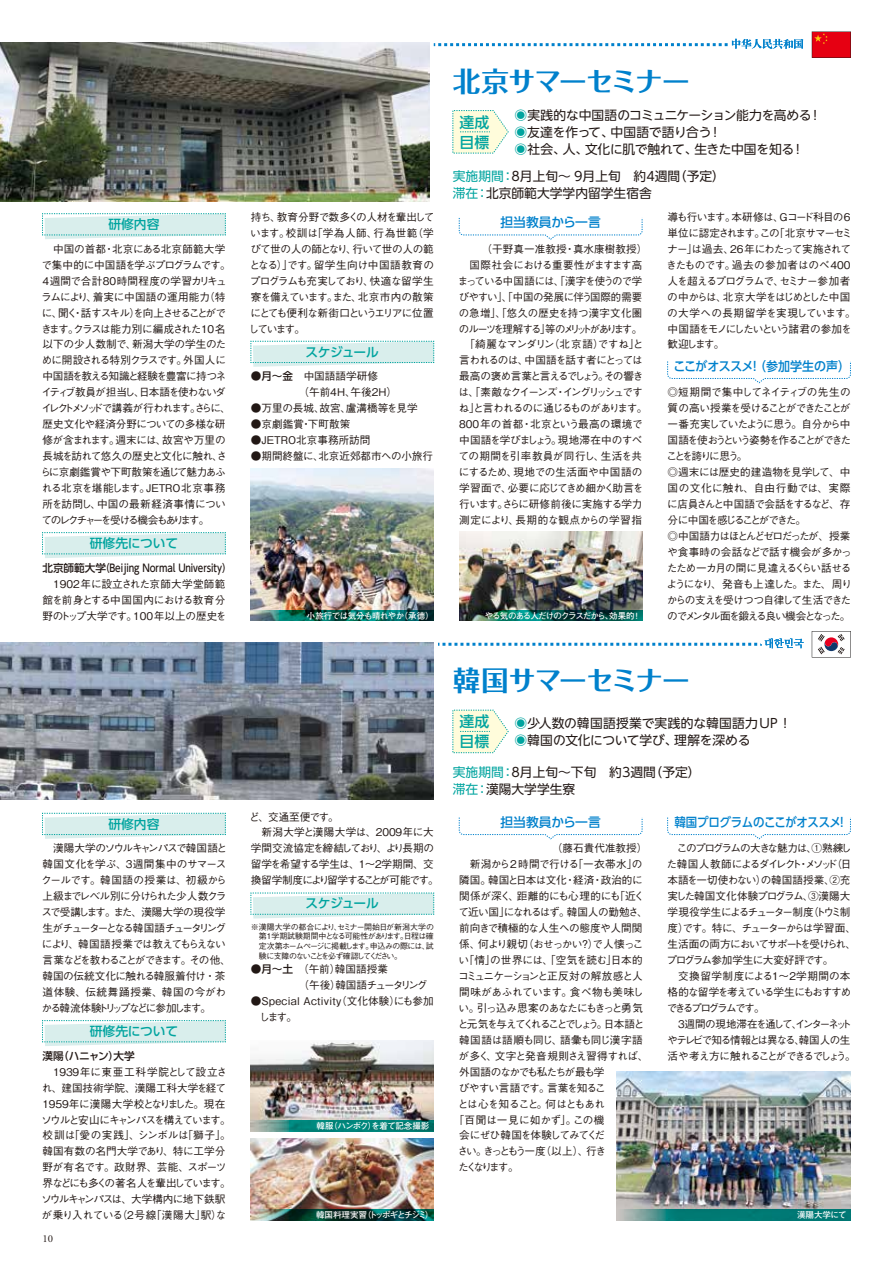
<style>
.page{position:relative;width:893px;height:1263px;background:#fff}
.page>*{position:absolute;margin:0;border:0;box-sizing:border-box;transform-origin:0 0}
.t1{font:700 27.6px "Folk Pro";letter-spacing:-.05em;color:#0081cc}
.t2{font:500 14.85px/20.2px "UD Shin Go Pro";letter-spacing:-.005em;color:#00a49f}
.t3{font:12.75px/17px "UD Shin Go NT Pr 6 N";color:#221815}
.t4{font:12.75px/17px "UD Shin Go NT Pr 6 N";letter-spacing:-.02em;color:#221815}
.t5{font:500 12.75px "UD Shin Go Pro";letter-spacing:-.01em;color:#00a49f}
.t6{font:500 12.75px "UD Shin Go Pro";color:#0081cc}
.t7{font:500 12.75px "UD Shin Go Pro";letter-spacing:-.02em;color:#0081cc;scale:.94 1}
.t8{font:500 12.75px "UD Shin Go Pro";letter-spacing:-.02em;color:#0081cc;scale:.9 1}
.t9{font:500 10.65px/15.9px "Gothic BBB Pro";letter-spacing:-.065em;color:#221815}
.t10{font:500 10.65px/15.9px "Gothic BBB Pro";letter-spacing:-.105em;color:#221815}
.t11{font:500 10.65px/15.9px "Gothic BBB Pro";letter-spacing:-.115em;color:#221815}
.t12{font:500 10.65px/15.9px "Gothic BBB Pro";letter-spacing:-.03em;color:#221815}
.t13{font:500 10.65px/15.9px "Gothic BBB Pro";letter-spacing:-.025em;color:#221815}
.t14{font:500 10.65px/15.9px "Gothic BBB Pr 6 N";color:#221815}
.t15{font:500 10.65px "UD Shin Go Pro";letter-spacing:-.01em;color:#221815}
.t16{font:500 10.65px "Gothic BBB Pro";letter-spacing:-.02em;color:#221815}
.t17{font:500 10.65px/15.9px "Gothic BBB Pr 6 N";letter-spacing:.03em;color:#221815}
.t18{font:500 10.65px "Gothic BBB Pro";color:#221815}
.t19{font:500 10.65px "Gothic BBB Pro";letter-spacing:-.15em;color:#221815}
.t20{font:500 10.65px "Gothic BBB Pro";letter-spacing:-.01em;color:#221815}
.t21{font:500 10.65px "Gothic BBB Pro";letter-spacing:-.1em;color:#221815}
.t22{font:500 10.65px "Gothic BBB Pro";letter-spacing:-.09em;color:#221815}
.t23{font:500 10.65px "Gothic BBB Pro";letter-spacing:-.2em;color:#221815}
.t24{font:500 10.65px "Gothic BBB Pro";letter-spacing:-.095em;color:#221815}
.t25{font:500 10.65px "Gothic BBB Pro";letter-spacing:.005em;color:#221815}
.t26{font:500 10.65px "Gothic BBB Pro";letter-spacing:-.085em;color:#221815}
.t27{font:10.65px "Adobe Garamond Pro";color:#221815}
.t28{font:700 8.55px "Futo Go B101 Pr 6 N";letter-spacing:-.08em;color:#fff}
.t29{font:700 8.55px "Futo Go B101 Pr 6 N";letter-spacing:-.1em;color:#fff}
.t30{font:700 8.55px "Futo Go B101 Pr 6 N";letter-spacing:-.06em;color:#fff}
.t31{font:700 8.55px "Futo Go B101 Pr 6 N";letter-spacing:-.055em;color:#fff}
.t32{font:500 7.95px/9.6px "Gothic BBB Pro";letter-spacing:-.105em;color:#221815;text-align:justify}
.s1{color:#00a49f}
.s2{font-family:"UD Shin Go Pro"}
</style>
<div class="page">
<img style="left:0;top:43px;width:429px;height:159px">
<img style="left:251px;top:1041px;width:183px;height:79px">
<img style="left:251px;top:1138px;width:183px;height:72px">
<img style="left:0;top:642px;width:434px;height:157px">
<svg style="left:42px;top:213px;width:184px;height:26px;background:#d6edeb"></svg>
<svg style="left:42px;top:532px;width:184px;height:26px;background:#d6edeb"></svg>
<svg style="left:250px;top:340px;width:184px;height:27px"></svg>
<svg style="left:458px;top:217px;width:185px;height:23px"></svg>
<svg style="left:667px;top:361px;width:184px;height:23px"></svg>
<svg style="left:42px;top:812px;width:184px;height:27px"></svg>
<svg style="left:42px;top:1020px;width:184px;height:26px;background:#d6edeb"></svg>
<svg style="left:250px;top:892px;width:184px;height:26px;background:#d6edeb"></svg>
<svg style="left:251px;top:1120px;width:183px;height:11px;background:#1a887e"></svg>
<svg style="left:251px;top:1210px;width:183px;height:10px;background:#1b4b42"></svg>
<img style="left:617px;top:1071px;width:233px;height:139px">
<svg style="left:617px;top:1210px;width:233px;height:10px;background:#1b837e"></svg>
<svg style="left:434px;top:31px;width:417px;height:123px"></svg>
<svg style="left:438px;top:531px;width:413px;height:309px"></svg>
<img style="left:251px;top:469px;width:183px;height:141px">
<svg style="left:251px;top:610px;width:183px;height:11px;background:#10675e"></svg>
<img style="left:459px;top:531px;width:183px;height:79px">
<svg style="left:459px;top:610px;width:183px;height:11px;background:#0b554c"></svg>
<h1 class="t1" style="left:453px;top:58px;width:238px">北京サマーセミナー</h1>
<h2 class="t2" style="left:460px;top:111px;width:31px">達成目標</h2>
<p class="t4" style="left:514px;top:106px;width:309px"><span class="s1">◉</span>実践的な中国語のコミュニケーション能力を高める！<span class="s1">◉</span>友達を作って、中国語で語り合う！<br><span class="s1">◉</span>社会、人、文化に肌で触れて、生きた中国を知る！</p>
<p class="t3" style="left:453px;top:168px;width:274px"><span class="s1">実施期間：</span>8月上旬～ 9月上旬　約4週間（予定）<span class="s1">滞在：</span>北京師範大学学内留学生宿舎</p>
<p class="t9" style="left:249px;top:208px;width:187px;text-align:justify">持ち、教育分野で数多くの人材を輩出しています。校訓は「学為人師、行為世範（学びて世の人の師となり、行いて世の人の範となる）」です。留学生向け中国語教育のプログラムも充実しており、快適な留学生寮を備えています。また、北京市内の散策にとても便利な新街口というエリアに位置しています。</p>
<p class="t9" style="left:666px;top:208px;width:191px">導も行います。本研修は、Gコード科目の6単位に認定されます。この「北京サマーセミナー」は過去、26年にわたって実施されてきたものです。過去の参加者はのべ400人を超えるプログラムで、セミナー参加者の中からは、北京大学をはじめとした中国の大学への長期留学を実現しています。中国語をモノにしたいという諸君の参加を歓迎します。</p>
<p class="t6" style="left:500px;top:212px;width:102px">担当教員から一言</p>
<p class="t5" style="left:108px;top:214px;width:53px">研修内容</p>
<p class="t9" style="left:40px;top:240px;width:192px">　中国の首都・北京にある北京師範大学で集中的に中国語を学ぶプログラムです。<br>4週間で合計80時間程度の学習カリキュラムにより、着実に中国語の運用能力（特に、聞く・話すスキル）を向上させることができます。クラスは能力別に編成された10名以下の少人数制で、新潟大学の学生のために開設される特別クラスです。外国人に中国語を教える知識と経験を豊富に持つネイティブ教員が担当し、日本語を使わないダイレクトメソッドで講義が行われます。さらに、歴史文化や経済分野についての多様な研修が含まれます。週末には、故宮や万里の長城を訪れて悠久の歴史と文化に触れ、さらに京劇鑑賞や下町散策を通じて魅力あふれる北京を堪能します。JETRO北京事務所を訪問し、中国の最新経済事情についてのレクチャーを受ける機会もあります。</p>
<p class="t9" style="left:458px;top:240px;width:191px;text-indent:24px">（干野真一准教授・真水康樹教授）　国際社会における重要性がますます高まっている中国語には、「漢字を使うので学びやすい」、「中国の発展に伴う国際的需要の急増」、「悠久の歴史を持つ漢字文化圏のルーツを理解する」等のメリットがあります。　「綺麗なマンダリン（北京語）ですね」と言われるのは、中国語を話す者にとっては最高の褒め言葉と言えるでしょう。その響きは、「素敵なクイーンズ・イングリッシュですね」と言われるのに通じるものがあります。<br>800年の首都・北京という最高の環境で中国語を学びましょう。現地滞在中のすべての期間を引率教員が同行し、生活を共にするため、現地での生活面や中国語の学習面で、必要に応じてきめ細かく助言を行います。さらに研修前後に実施する学力測定により、長期的な観点からの学習指</p>
<p class="t5" style="left:305px;top:341px;width:75px">スケジュール</p>
<p class="t7" style="left:673px;top:355px;width:189px">ここがオススメ！（参加学生の声）</p>
<p class="t14" style="left:251px;top:368px;width:148px">●<span class="s2">月～金</span>　中国語語学研修<br>　　　　　（午前4H、午後2H）</p>
<p class="t14" style="left:251px;top:400px;width:168px">●万里の長城、故宮、盧溝橋等を見学</p>
<p class="t14" style="left:251px;top:416px;width:101px">●京劇鑑賞・下町散策</p>
<p class="t14" style="left:251px;top:431px;width:121px">●JETRO北京事務所訪問</p>
<p class="t14" style="left:251px;top:447px;width:184px">●期間終盤に、北京近郊都市への小旅行</p>
<p class="t10" style="left:666px;top:383px;width:187px">◎短期間で集中してネイティブの先生の質の高い授業を受けることができたことが一番充実していたように思う。自分から中国語を使おうという姿勢を作ることができたことを誇りに思う。<br>◎週末には歴史的建造物を見学して、中国の文化に触れ、自由行動では、実際に店員さんと中国語で会話をするなど、存分に中国を感じることができた。<br>◎中国語力はほとんどゼロだったが、授業や食事時の会話などで話す機会が多かったため一カ月の間に見違えるくらい話せるようになり、発音も上達した。また、周りからの支えを受けつつ自律して生活できたのでメンタル面を鍛える良い機会となった。</p>
<p class="t5" style="left:90px;top:533px;width:90px">研修先について</p>
<p class="t15" style="left:42px;top:559px;width:190px">北京師範大学（Beijing Normal University）</p>
<p class="t9" style="left:43px;top:574px;width:186px;text-align:justify">　1902年に設立された京師大学堂師範館を前身とする中国国内における教育分野のトップ大学です。100年以上の歴史を</p>
<p class="t30" style="left:307px;top:609px;width:129px">小旅行では気分も晴れやか（承徳）</p>
<p class="t29" style="left:485px;top:609px;width:158px">やる気のある人だけのクラスだから、効果的！</p>
<h1 class="t1" style="left:453px;top:657px;width:239px">韓国サマーセミナー</h1>
<h2 class="t2" style="left:460px;top:711px;width:31px">達成目標</h2>
<p class="t3" style="left:514px;top:714px;width:279px"><span class="s1">◉</span>少人数の韓国語授業で実践的な韓国語力 UP！<span class="s1">◉</span>韓国の文化について学び、理解を深める</p>
<p class="t3" style="left:453px;top:763px;width:249px"><span class="s1">実施期間：</span>8月上旬～下旬　約3週間（予定）<span class="s1">滞在：</span>漢陽大学学生寮</p>
<p class="t13" style="left:249px;top:807px;width:191px">ど、交通至便です。<br>　新潟大学と漢陽大学は、2009年に大学間交流協定を締結しており、より長期の留学を希望する学生は、１～２学期間、交換留学制度により留学することが可能です。</p>
<p class="t6" style="left:500px;top:811px;width:102px">担当教員から一言</p>
<p class="t8" style="left:674px;top:811px;width:194px">韓国プログラムのここがオススメ！</p>
<p class="t5" style="left:108px;top:813px;width:53px">研修内容</p>
<p class="t9" style="left:41px;top:839px;width:191px">　漢陽大学のソウルキャンパスで韓国語と韓国文化を学ぶ、３週間集中のサマースクールです。韓国語の授業は、初級から上級までレベル別に分けられた少人数クラスで受講します。また、漢陽大学の現役学生がチューターとなる韓国語チュータリングにより、韓国語授業では教えてもらえない言葉などを教わることができます。その他、韓国の伝統文化に触れる韓服着付け・茶道体験、伝統舞踊授業、韓国の今がわかる韓流体験トリップなどに参加します。</p>
<p class="t18" style="left:552px;top:840px;width:97px">（藤石貴代准教授）</p>
<p class="t11" style="left:666px;top:839px;width:191px">　このプログラムの大きな魅力は、①熟練した韓国人教師によるダイレクト・メソッド（日本語を一切使わない）の韓国語授業、②充実した韓国文化体験プログラム、③漢陽大学現役学生によるチューター制度（トウミ制度）です。特に、チューターからは学習面、生活面の両方においてサポートを受けられ、プログラム参加学生に大変好評です。<br>　交換留学制度による１～２学期間の本格的な留学を考えている学生にもおすすめできるプログラムです。<br>　３週間の現地滞在を通して、インターネットやテレビで知る情報とは異なる、韓国人の生活や考え方に触れることができるでしょう。</p>
<p class="t18" style="left:459px;top:856px;width:185px">　新潟から2時間で行ける「一衣帯水」の</p>
<p class="t13" style="left:459px;top:871px;width:185px">隣国。韓国と日本は文化・経済・政治的に</p>
<p class="t20" style="left:459px;top:888px;width:187px">関係が深く、距離的にも心理的にも「近く</p>
<p class="t9" style="left:458px;top:903px;width:191px">て近い国」になれるはず。韓国人の勤勉さ、</p>
<p class="t12" style="left:459px;top:919px;width:185px">前向きで積極的な人生への態度や人間関</p>
<p class="t9" style="left:459px;top:935px;width:186px">係、何より親切（おせっかい？）で人懐っこ</p>
<p class="t16" style="left:459px;top:951px;width:186px">い「情」の世界には、「空気を読む」日本的</p>
<p class="t21" style="left:458px;top:967px;width:186px">コミュニケーションと正反対の解放感と人</p>
<p class="t13" style="left:459px;top:983px;width:186px">間味があふれています。食べ物も美味し</p>
<p class="t22" style="left:459px;top:999px;width:186px">い。引っ込み思案のあなたにもきっと勇気</p>
<p class="t19" style="left:458px;top:1015px;width:188px">と元気を与えてくれることでしょう。日本語と</p>
<p class="t16" style="left:459px;top:1031px;width:185px">韓国語は語順も同じ、語彙も同じ漢字語</p>
<p class="t9" style="left:458px;top:1046px;width:191px">が多く、文字と発音規則さえ習得すれば、</p>
<p class="t24" style="left:459px;top:1063px;width:147px">外国語のなかでも私たちが最も学</p>
<p class="t9" style="left:459px;top:1078px;width:149px">びやすい言語です。言葉を知るこ</p>
<p class="t9" style="left:458px;top:1094px;width:149px">とは心を知ること。何はともあれ</p>
<p class="t25" style="left:454px;top:1111px;width:152px">「百聞は一見に如かず」。この機</p>
<p class="t26" style="left:459px;top:1127px;width:148px">会にぜひ韓国を体験してみてくだ</p>
<p class="t23" style="left:457px;top:1143px;width:150px">さい。きっともう一度（以上）、行き</p>
<p class="t9" style="left:458px;top:1158px;width:62px">たくなります。</p>
<p class="t5" style="left:305px;top:893px;width:75px">スケジュール</p>
<p class="t32" style="left:259px;top:921px;width:177px;text-indent:-8px">※漢陽大学の都合により、セミナー開始日が新潟大学の第１学期試験期間中となる可能性があります。日程は確定次第ホームページに掲載します。申込みの際には、試験に支障のないことを必ず確認してください。</p>
<p class="t14" style="left:251px;top:960px;width:178px">●<span class="s2">月～土</span>　（午前）韓国語授業<br>　　　　　（午後）韓国語チュータリング</p>
<p class="t17" style="left:259px;top:992px;width:176px;text-indent:-8px">●Special Activity（文化体験）にも参加します。</p>
<p class="t5" style="left:90px;top:1021px;width:90px">研修先について</p>
<p class="t15" style="left:43px;top:1047px;width:94px">漢陽（ハニャン）大学</p>
<p class="t12" style="left:41px;top:1062px;width:191px">　1939年に東亜工科学院として設立され、建国技術学院、漢陽工科大学を経て<br>1959年に漢陽大学校となりました。現在ソウルと安山にキャンパスを構えています。校訓は｢愛の実践｣、シンボルは｢獅子｣。韓国有数の名門大学であり、特に工学分野が有名です。政財界、芸能、スポーツ界などにも多くの著名人を輩出しています。ソウルキャンパスは、大学構内に地下鉄駅が乗り入れている（2号線「漢陽大」駅）な</p>
<p class="t31" style="left:317px;top:1119px;width:114px">韓服（ハンボク）を着て記念撮影</p>
<p class="t28" style="left:316px;top:1208px;width:119px">韓国料理実習（トッポギとチジミ）</p>
<p class="t28" style="left:797px;top:1208px;width:51px">漢陽大学にて</p>
<p class="t27" style="left:43px;top:1233px;width:12px">10</p>
</div>
